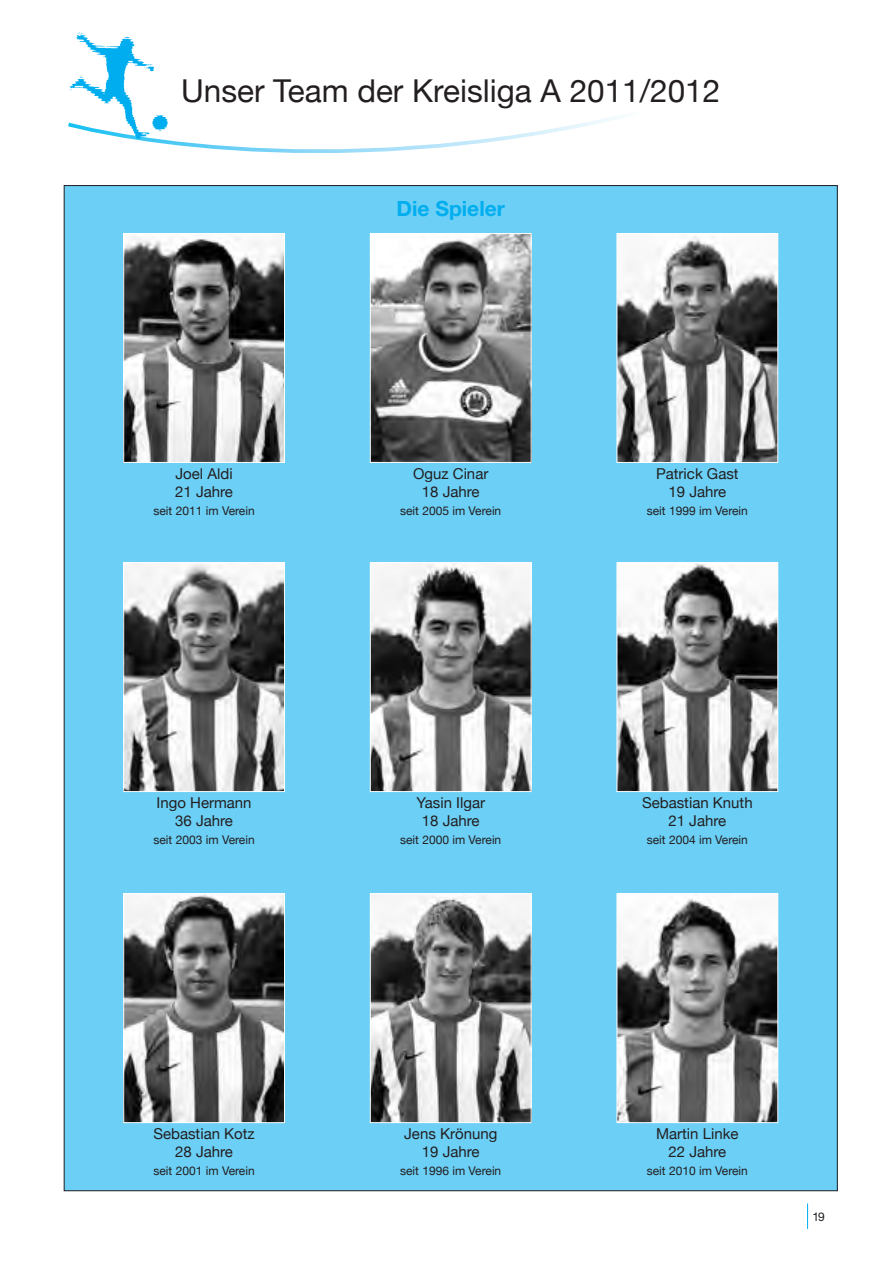
<style>
.page{position:relative;width:893px;height:1263px;background:#fff}
.page>*{position:absolute;margin:0;border:0;box-sizing:border-box;transform-origin:0 0}
.t1{font:31.5px "Helvetica Neue";color:#231f20}
.t2{font:700 21px "Helvetica Neue";color:#00aeef}
.t3{font:15px/18px "Helvetica Neue";color:#231f20;text-align:center}
.t4{font:12px "Helvetica Neue";color:#231f20}
.t5{font:12px "Helvetica Neue";color:#231f20}
</style>
<div class="page">
<svg style="left:152px;top:116px;width:467px;height:37px"></svg>
<svg style="left:807px;top:1203px;width:1px;height:26px"></svg>
<img style="left:68px;top:32px;width:105px;height:110px">
<div style="left:64px;top:186px;width:773px;height:1005px;background:#6bcff6"></div>
<img style="left:619px;top:235px;width:157px;height:226px">
<div style="left:617px;top:233px;width:161px;height:230px;border:1px solid #fff"></div>
<img style="left:125px;top:235px;width:158px;height:226px">
<div style="left:123px;top:233px;width:162px;height:230px;border:1px solid #fff"></div>
<img style="left:125px;top:564px;width:158px;height:226px">
<div style="left:123px;top:562px;width:162px;height:230px;border:1px solid #fff"></div>
<img style="left:372px;top:564px;width:157px;height:226px">
<div style="left:370px;top:562px;width:161px;height:230px;border:1px solid #fff"></div>
<img style="left:619px;top:564px;width:157px;height:226px">
<div style="left:617px;top:562px;width:161px;height:230px;border:1px solid #fff"></div>
<img style="left:125px;top:895px;width:158px;height:226px">
<div style="left:123px;top:893px;width:162px;height:230px;border:1px solid #fff"></div>
<img style="left:372px;top:235px;width:157px;height:226px">
<div style="left:370px;top:233px;width:161px;height:230px;border:1px solid #fff"></div>
<img style="left:372px;top:895px;width:157px;height:226px">
<div style="left:370px;top:893px;width:161px;height:230px;border:1px solid #fff"></div>
<img style="left:619px;top:895px;width:157px;height:226px">
<div style="left:617px;top:893px;width:161px;height:230px;border:1px solid #fff"></div>
<h1 class="t1" style="left:181px;top:72px;width:541px">Unser Team der Kreisliga A 2011/2012</h1>
<p class="t3" style="left:175px;top:465px;width:59px;text-align:left">Joel Aldi<br>21 Jahre</p>
<p class="t4" style="left:154px;top:504px;width:103px">seit 2011 im Verein</p>
<p class="t3" style="left:157px;top:794px;width:97px">Ingo Hermann<br>36 Jahre</p>
<p class="t4" style="left:154px;top:833px;width:103px">seit 2003 im Verein</p>
<h2 class="t2" style="left:396px;top:196px;width:110px">Die Spieler</h2>
<p class="t3" style="left:413px;top:465px;width:77px">Oguz Cinar<br>18 Jahre</p>
<p class="t4" style="left:400px;top:504px;width:103px">seit 2005 im Verein</p>
<p class="t3" style="left:416px;top:794px;width:70px">Yasin Ilgar<br>18 Jahre</p>
<p class="t4" style="left:400px;top:833px;width:103px">seit 2000 im Verein</p>
<p class="t3" style="left:656px;top:465px;width:84px">Patrick Gast<br>19 Jahre</p>
<p class="t4" style="left:647px;top:504px;width:103px">seit 1999 im Verein</p>
<p class="t3" style="left:642px;top:794px;width:112px">Sebastian Knuth<br>21 Jahre</p>
<p class="t4" style="left:647px;top:833px;width:103px">seit 2004 im Verein</p>
<p class="t3" style="left:153px;top:1125px;width:103px">Sebastian Kotz<br>28 Jahre</p>
<p class="t4" style="left:154px;top:1164px;width:103px">seit 2001 im Verein</p>
<p class="t3" style="left:404px;top:1125px;width:95px">Jens Krönung<br>19 Jahre</p>
<p class="t4" style="left:400px;top:1164px;width:103px">seit 1996 im Verein</p>
<p class="t3" style="left:656px;top:1125px;width:84px">Martin Linke<br>22 Jahre</p>
<p class="t4" style="left:647px;top:1164px;width:103px">seit 2010 im Verein</p>
<p class="t5" style="left:812px;top:1209px;width:14px">19</p>
</div>
